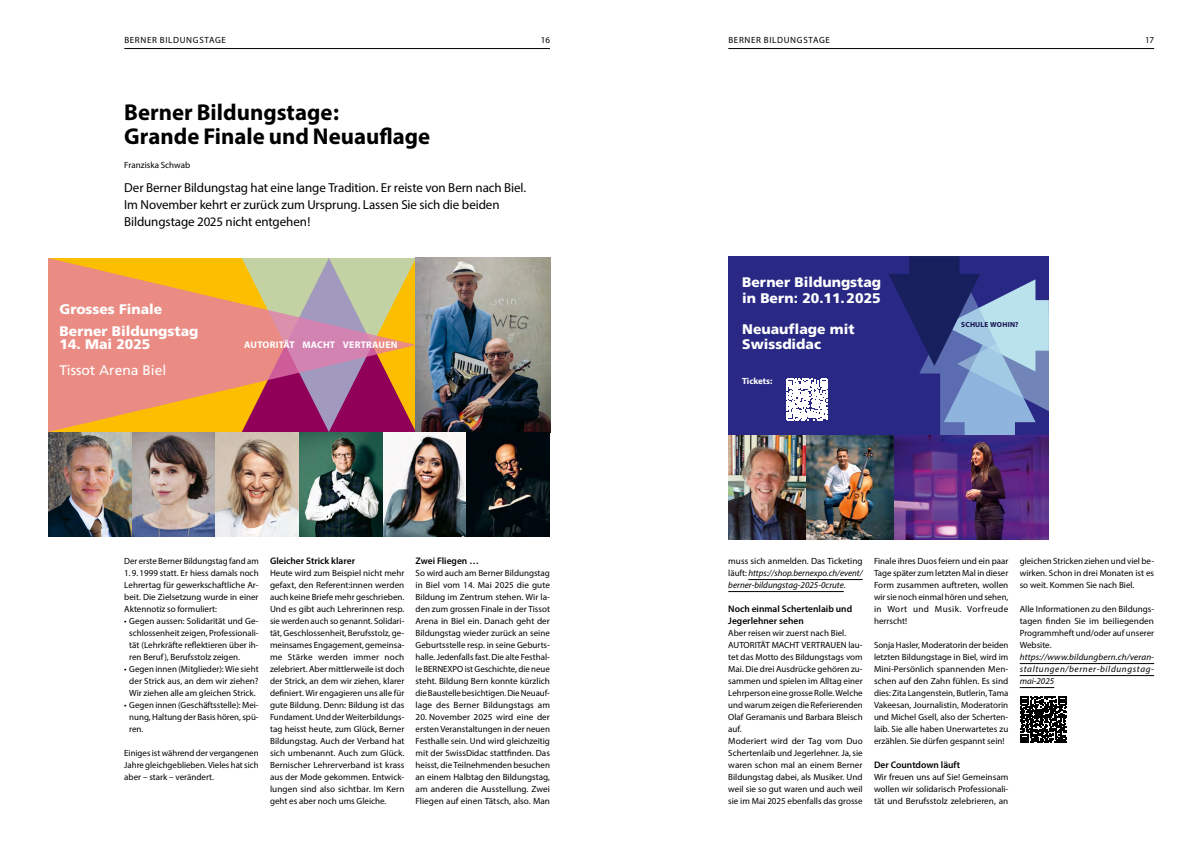
<style>
.page{position:relative;width:1191px;height:842px;background:#fff}
.page>*{position:absolute;margin:0;border:0;box-sizing:border-box;transform-origin:0 0}
.t1{font:700 23px/24px "Myriad Pro";color:#000}
.t2{font:900 13.9px/15.6px "Frutiger LT Pro";color:#fff}
.t3{font:13.9px "Frutiger LT Pro";color:#fff}
.t4{font:13px/17px "Myriad Pro";letter-spacing:-.005em;color:#000}
.t5{font:700 9.7px "Myriad Pro";letter-spacing:.025em;color:#fff}
.t6{font:600 9.5px/12px "Myriad Pro";color:#000}
.t7{font:9px/12px "Myriad Pro";color:#000;text-align:justify}
.t8{font:italic 9px/12px "Myriad Pro";color:#000;text-align:justify}
.t9{font:9px "Myriad Pro";letter-spacing:.075em;color:#000}
.t10{font:700 9px "Myriad Pro";color:#fff}
.t11{font:700 7.4px "Myriad Pro";letter-spacing:.03em;color:#16134c}
.s1{font-style:normal}
</style>
<div class="page">
<hr style="left:124px;top:48px;width:426px;height:1px;background:#000">
<svg style="left:48px;top:258px;width:368px;height:174px;background:#d88e6f"></svg>
<hr style="left:728px;top:48px;width:426px;height:1px;background:#000">
<hr style="left:748px;top:579px;width:114px;height:1px;background:#000">
<hr style="left:728px;top:591px;width:115px;height:1px;background:#000">
<div style="left:728px;top:256px;width:321px;height:181px;background:#292985"></div>
<svg style="left:889px;top:256px;width:160px;height:179px"></svg>
<svg style="left:786px;top:379px;width:41px;height:41px"></svg>
<img style="left:416px;top:258px;width:134px;height:174px">
<img style="left:48px;top:432px;width:502px;height:105px">
<hr style="left:1019px;top:663px;width:135px;height:1px;background:#000">
<hr style="left:1019px;top:675px;width:135px;height:1px;background:#000">
<hr style="left:1019px;top:687px;width:35px;height:1px;background:#000">
<img style="left:728px;top:435px;width:321px;height:105px">
<svg style="left:1020px;top:696px;width:46px;height:47px"></svg>
<p class="t9" style="left:124px;top:34px;width:103px">BERNER BILDUNGSTAGE</p>
<p class="t7" style="left:541px;top:34px;width:11px">16</p>
<p class="t7" style="left:1145px;top:34px;width:11px">17</p>
<p class="t9" style="left:728px;top:34px;width:103px">BERNER BILDUNGSTAGE</p>
<h1 class="t1" style="left:124px;top:100px;width:307px">Berner Bildungstage:<br>Grande Finale und Neuauflage</h1>
<p class="t7" style="left:124px;top:159px;width:68px">Franziska Schwab</p>
<h3 class="t4" style="left:124px;top:179px;width:403px">Der Berner Bildungstag hat eine lange Tradition. Er reiste von Bern nach Biel.<br>Im November kehrt er zurück zum Ursprung. Lassen Sie sich die beiden<br>Bildungstage 2025 nicht entgehen!</h3>
<h2 class="t2" style="left:60px;top:301px;width:104px">Grosses Finale</h2>
<h2 class="t2" style="left:60px;top:323px;width:140px">Berner Bildungstag</h2>
<h2 class="t2" style="left:60px;top:336px;width:92px">14. Mai 2025</h2>
<h2 class="t3" style="left:60px;top:362px;width:108px">Tissot Arena Biel</h2>
<p class="t5" style="left:244px;top:338px;width:155px">AUTORITÄT MACHT VERTRAUEN</p>
<p class="t7" style="left:124px;top:555px;width:136px">Der erste Berner Bildungstag fand am 1.9.1999 statt. Er hiess damals noch Lehrertag für gewerkschaftliche Ar&shy;beit. Die Zielsetzung wurde in einer Aktennotiz so formuliert:</p>
<p class="t7" style="left:129px;top:615px;width:131px;text-indent:-5px">• Gegen aussen: Solidarität und Ge&shy;schlossenheit zeigen, Professionali&shy;tät (Lehrkräfte reflektieren über ih&shy;ren Beruf), Berufsstolz zeigen.</p>
<p class="t7" style="left:124px;top:663px;width:136px;text-align:center">• Gegen innen (Mitglieder): Wie sieht der Strick aus, an dem wir ziehen?<br>Wir ziehen alle am gleichen Strick.</p>
<p class="t7" style="left:129px;top:699px;width:131px;text-indent:-5px">• Gegen innen (Geschäftsstelle): Mei&shy;nung, Haltung der Basis hören, spü&shy;ren.</p>
<p class="t7" style="left:124px;top:747px;width:136px">Einiges ist während der vergangenen Jahre gleichgeblieben. Vieles hat sich aber – stark – verändert.</p>
<p class="t6" style="left:270px;top:555px;width:87px">Gleicher Strick klarer</p>
<p class="t7" style="left:270px;top:567px;width:136px">Heute wird zum Beispiel nicht mehr gefaxt, den Referent:innen werden auch keine Briefe mehr geschrieben.<br>Und es gibt auch Lehrerinnen resp. sie werden auch so genannt. Solidari&shy;tät, Geschlossenheit, Berufsstolz, ge&shy;meinsames Engagement, gemeinsa&shy;me Stärke werden immer noch zelebriert. Aber mittlerweile ist doch der Strick, an dem wir ziehen, klarer definiert. Wir engagieren uns alle für gute Bildung. Denn: Bildung ist das Fundament. Und der Weiterbildungs&shy;tag heisst heute, zum Glück, Berner Bildungstag. Auch der Verband hat sich umbenannt. Auch zum Glück.<br>Bernischer Lehrerverband ist krass aus der Mode gekommen. Entwick&shy;lungen sind also sichtbar. Im Kern geht es aber noch ums Gleiche.</p>
<p class="t6" style="left:415px;top:555px;width:65px">Zwei Fliegen …</p>
<p class="t7" style="left:415px;top:567px;width:136px">So wird auch am Berner Bildungstag in Biel vom 14. Mai 2025 die gute Bildung im Zentrum stehen. Wir la&shy;den zum grossen Finale in der Tissot Arena in Biel ein. Danach geht der Bildungstag wieder zurück an seine Geburtsstelle resp. in seine Geburts&shy;halle. Jedenfalls fast. Die alte Festhal&shy;le BERNEXPO ist Geschichte, die neue steht. Bildung Bern konnte kürzlich die Baustelle besichtigen. Die Neuauf&shy;lage des Berner Bildungstags am</p>
<p class="t7" style="left:415px;top:711px;width:136px">20. November 2025 wird eine der ersten Veranstaltungen in der neuen Festhalle sein. Und wird gleichzeitig mit der SwissDidac stattfinden. Das heisst, die Teilnehmenden besuchen an einem Halbtag den Bildungstag, am anderen die Ausstellung. Zwei Fliegen auf einen Tätsch, also. Man</p>
<h2 class="t2" style="left:742px;top:274px;width:140px">Berner Bildungstag in Bern: 20.11.2025</h2>
<h2 class="t2" style="left:742px;top:321px;width:114px">Neuauflage mit<br>Swissdidac</h2>
<p class="t10" style="left:742px;top:375px;width:32px">Tickets:</p>
<p class="t11" style="left:961px;top:320px;width:59px">SCHULE WOHIN?</p>
<p class="t8" style="left:728px;top:555px;width:136px"><span class="s1">muss sich anmelden. Das Ticketing läuft:</span> https://shop.bernexpo.ch/event/ berner-bildungstag-2025-0crute<span class="s1">.</span></p>
<p class="t6" style="left:728px;top:603px;width:125px">Noch einmal Schertenlaib und<br>Jegerlehner sehen</p>
<p class="t7" style="left:728px;top:627px;width:136px;text-align:left">Aber reisen wir zuerst nach Biel.<br>AUTORITÄT MACHT VERTRAUEN lau&shy;tet das Motto des Bildungstags vom<br>Mai. Die drei Ausdrücke gehören zu&shy;sammen und spielen im Alltag einer<br>Lehrperson eine grosse Rolle. Welche und warum zeigen die Referierenden<br>Olaf Geramanis und Barbara Bleisch auf.<br>Moderiert wird der Tag vom Duo<br>Schertenlaib und Jegerlehner. Ja, sie waren schon mal an einem Berner<br>Bildungstag dabei, als Musiker. Und weil sie so gut waren und auch weil sie im Mai 2025 ebenfalls das grosse</p>
<p class="t7" style="left:874px;top:555px;width:136px">Finale ihres Duos feiern und ein paar Tage später zum letzten Mal in dieser Form zusammen auftreten, wollen wir sie noch einmal hören und sehen, in Wort und Musik. Vorfreude herrscht!</p>
<p class="t7" style="left:874px;top:639px;width:136px">Sonja Hasler, Moderatorin der beiden letzten Bildungstage in Biel, wird im Mini-Persönlich spannenden Men&shy;schen auf den Zahn fühlen. Es sind dies: Zita Langenstein, Butlerin, Tama Vakeesan, Journalistin, Moderatorin und Michel Gsell, also der Scherten&shy;laib. Sie alle haben Unerwartetes zu erzählen. Sie dürfen gespannt sein!</p>
<p class="t6" style="left:874px;top:759px;width:88px">Der Countdown läuft</p>
<p class="t7" style="left:874px;top:771px;width:136px">Wir freuen uns auf Sie! Gemeinsam wollen wir solidarisch Professionali&shy;tät und Berufsstolz zelebrieren, an</p>
<p class="t7" style="left:1019px;top:555px;width:136px">gleichen Stricken ziehen und viel be&shy;wirken. Schon in drei Monaten ist es so weit. Kommen Sie nach Biel.</p>
<p class="t7" style="left:1019px;top:603px;width:136px">Alle Informationen zu den Bildungs&shy;tagen finden Sie im beiliegenden Programmheft und/oder auf unserer Website.</p>
<p class="t8" style="left:1019px;top:651px;width:136px">https://www.bildungbern.ch/veran&shy;staltungen/berner-bildungstag&shy;mai-2025</p>
</div>
